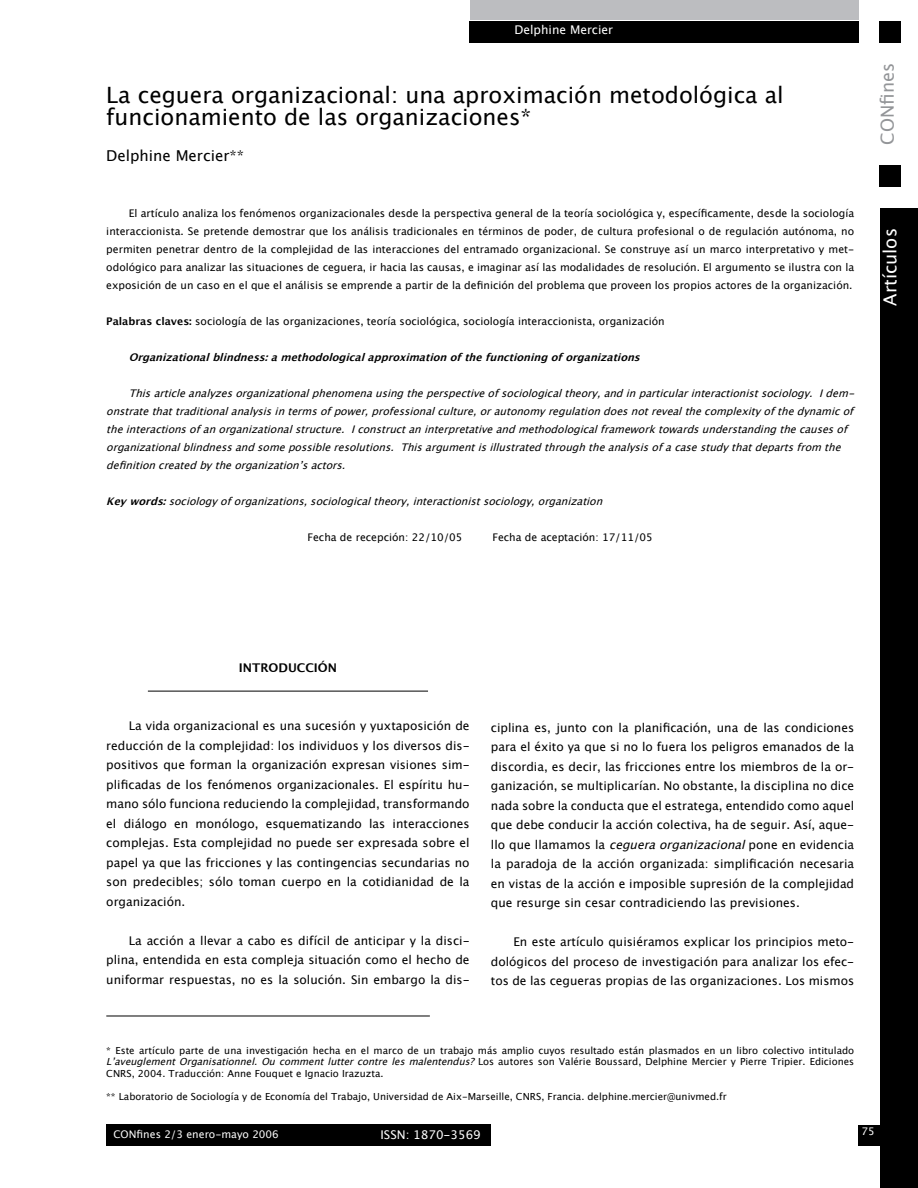
<style>
.page{position:relative;width:918px;height:1188px;background:#fff}
.page>*{position:absolute;margin:0;border:0;box-sizing:border-box;transform-origin:0 0}
.t1{font:22.5px/22.5px "Lucida Grande";color:#000}
.t2{font:18px "Lucida Grande";color:#fff}
.t3{font:18px "Lucida Grande";color:#939598}
.t4{font:15px "Lucida Grande";color:#000}
.t5{font:12px/19.5px "Lucida Grande";color:#000;text-align:justify}
.t6{font:12px "Lucida Grande";color:#fff}
.t7{font:700 12px "Lucida Grande";color:#000}
.t8{font:10.5px/18px "Lucida Grande";color:#000;text-align:justify}
.t9{font:italic 10.5px/18px "Lucida Grande";color:#000}
.t10{font:italic 700 10.5px "Lucida Grande";color:#000}
.t11{font:10.5px "Lucida Grande";color:#fcfcfc}
.t12{font:9.75px/11.7px "Lucida Grande";color:#000;text-align:justify}
.s1{font-weight:700}
.s2{font-style:italic}
</style>
<div class="page">
<div style="left:880px;top:208px;width:38px;height:980px;background:#000"></div>
<div style="left:469px;top:21px;width:389px;height:21px;background:#000"></div>
<div style="left:470px;top:0;width:388px;height:19px;background:#bcbdc0"></div>
<div style="left:879px;top:21px;width:22px;height:21px;background:#000"></div>
<div style="left:879px;top:166px;width:22px;height:21px;background:#000"></div>
<div style="left:106px;top:1124px;width:385px;height:21px;background:#000"></div>
<div style="left:858px;top:1125px;width:42px;height:20px;background:#000"></div>
<hr style="left:148px;top:691px;width:280px;height:1px;background:#000">
<hr style="left:106px;top:1016px;width:324px;height:1px;background:#000">
<p class="t6" style="left:515px;top:22px;width:100px">Delphine Mercier</p>
<h1 class="t1" style="left:106px;top:84px;width:679px">La ceguera organizacional: una aproximación metodológica al funcionamiento de las organizaciones*</h1>
<p class="t4" style="left:106px;top:147px;width:139px">Delphine Mercier**</p>
<p class="t8" style="left:106px;top:204px;width:749px;text-indent:23px">El artículo analiza los fenómenos organizacionales desde la perspectiva general de la teoría sociológica y, específicamente, desde la sociología interaccionista. Se pretende demostrar que los análisis tradicionales en términos de poder, de cultura profesional o de regulación autónoma, no permiten penetrar dentro de la complejidad de las interacciones del entramado organizacional. Se construye así un marco interpretativo y met&shy;odológico para analizar las situaciones de ceguera, ir hacia las causas, e imaginar así las modalidades de resolución. El argumento se ilustra con la exposición de un caso en el que el análisis se emprende a partir de la definición del problema que proveen los propios actores de la organización.</p>
<p class="t8" style="left:106px;top:312px;width:560px"><span class="s1">Palabras claves:</span> sociología de las organizaciones, teoría sociológica, sociología interaccionista, organización</p>
<p class="t10" style="left:129px;top:351px;width:517px">Organizationalblindness:amethodologicalapproximationofthefunctioningoforganizations</p>
<p class="t9" style="left:106px;top:384px;width:755px;text-indent:23px">Thisarticleanalyzesorganizationalphenomenausingtheperspectiveofsociologicaltheory,andinparticularinteractionistsociology. Idem&shy;onstratethattraditionalanalysisintermsofpower,professionalculture,orautonomyregulationdoesnotrevealthecomplexityofthedynamicof theinteractionsofanorganizationalstructure. Iconstructaninterpretativeandmethodologicalframeworktowardsunderstandingthecausesof organizationalblindnessandsomepossibleresolutions. Thisargumentisillustratedthroughtheanalysisofacasestudythatdepartsfromthe definitioncreatedbytheorganization’sactors.</p>
<p class="t9" style="left:106px;top:492px;width:503px"><span class="s1">Keywords:</span>sociologyoforganizations,sociologicaltheory,interactionistsociology,organization</p>
<p class="t8" style="left:307px;top:528px;width:157px">Fecha de recepción: 22/10/05</p>
<p class="t8" style="left:492px;top:528px;width:162px">Fecha de aceptación: 17/11/05</p>
<h2 class="t3" style="left:877px;top:145px;width:83px;rotate:-90deg">CONfines</h2>
<h2 class="t2" style="left:880px;top:306px;width:79px;rotate:-90deg">Artículos</h2>
<p class="t7" style="left:239px;top:661px;width:100px">INTRODUCCIÓN</p>
<p class="t5" style="left:106px;top:716px;width:365px;text-indent:22px">La vida organizacional es una sucesión y yuxtaposición de reducción de la complejidad: los individuos y los diversos dis&shy;positivos que forman la organización expresan visiones sim&shy;plificadas de los fenómenos organizacionales. El espíritu hu&shy;mano sólo funciona reduciendo la complejidad, transformando el diálogo en monólogo, esquematizando las interacciones complejas. Esta complejidad no puede ser expresada sobre el papel ya que las fricciones y las contingencias secundarias no son predecibles; sólo toman cuerpo en la cotidianidad de la organización.</p>
<p class="t5" style="left:106px;top:931px;width:365px;text-indent:22px">La acción a llevar a cabo es difícil de anticipar y la disci&shy;plina, entendida en esta compleja situación como el hecho de uniformar respuestas, no es la solución. Sin embargo la dis-</p>
<p class="t5" style="left:491px;top:718px;width:365px">ciplina es, junto con la planificación, una de las condiciones para el éxito ya que si no lo fuera los peligros emanados de la discordia, es decir, las fricciones entre los miembros de la or&shy;ganización, se multiplicarían. No obstante, la disciplina no dice nada sobre la conducta que el estratega, entendido como aquel que debe conducir la acción colectiva, ha de seguir. Así, aque&shy;llo que llamamos la <span class="s2">cegueraorganizacional</span>pone en evidencia la paradoja de la acción organizada: simplificación necesaria en vistas de la acción e imposible supresión de la complejidad que resurge sin cesar contradiciendo las previsiones.</p>
<p class="t5" style="left:491px;top:932px;width:365px;text-indent:22px">En este artículo quisiéramos explicar los principios meto&shy;dológicos del proceso de investigación para analizar los efec&shy;tos de las cegueras propias de las organizaciones. Los mismos</p>
<p class="t12" style="left:106px;top:1044px;width:749px">* Este artículo parte de una investigación hecha en el marco de un trabajo más amplio cuyos resultado están plasmados en un libro colectivo intitulado <span class="s2">L’aveuglementOrganisationnel.Oucommentluttercontrelesmalentendus?</span>Lo s a u t o re s s o n Va l é r i e B o u s s a rd , D e l p h i n e M e rc i e r y P i e r re T r i p i e r . Ed i c i o n e s CNRS, 2004. Traducción: Anne Fouquet e Ignacio Irazuzta.</p>
<p class="t12" style="left:106px;top:1091px;width:622px">** Laboratorio de Sociología y de Economía del Trabajo, Universidad de Aix-Marseille, CNRS, Francia. delphine.mercier@univmed.fr</p>
<p class="t11" style="left:113px;top:1129px;width:167px">CONfines 2/3 enero-mayo 2006</p>
<p class="t11" style="left:862px;top:1126px;width:15px">75</p>
<p class="t6" style="left:380px;top:1127px;width:102px">ISSN: 1870-3569</p>
</div>
